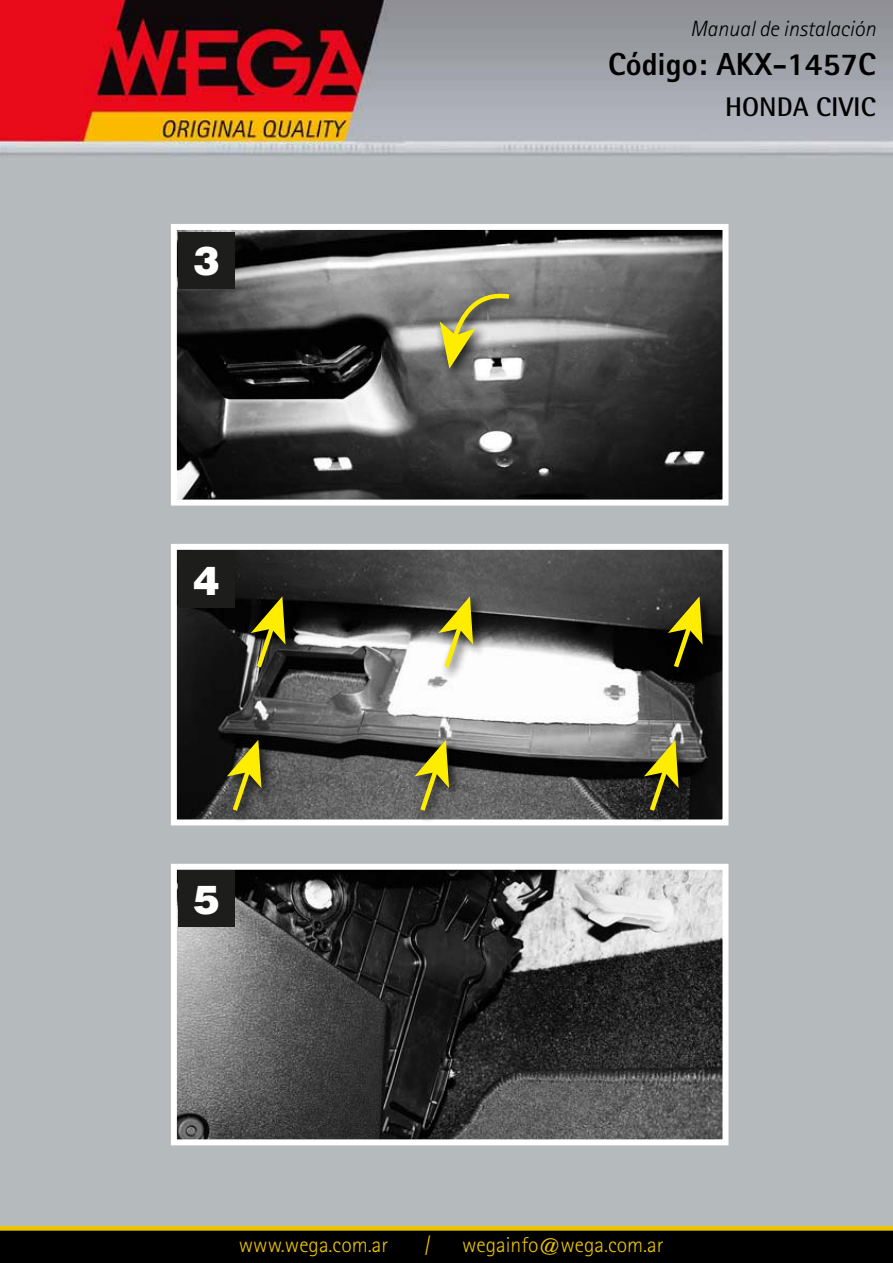
<style>
.page{position:relative;width:893px;height:1263px;background:#fff}
.page>*{position:absolute;margin:0;border:0;box-sizing:border-box;transform-origin:0 0}
.t1{font:900 39.9px "Helvetica";color:#fff}
.t2{font:800 31.8px "Rotis Sans Serif Std";color:#000}
.t3{font:700 27px "Rotis Semi Sans";color:#000}
.t4{font:italic 300 22.05px "Rotis Sans Serif Std";color:#000}
.t5{font:300 21.6px "Rotis Sans Serif Std";color:#ecc400}
</style>
<div class="page">
<div style="left:0;top:158px;width:893px;height:1068px;background:#b5babd"></div>
<img style="left:0;top:0;width:893px;height:158px">
<svg style="left:0;top:1226px;width:893px;height:37px;background:#1d1800"></svg>
<img style="left:178px;top:231px;width:543px;height:268px">
<img style="left:178px;top:551px;width:543px;height:267px">
<img style="left:178px;top:871px;width:543px;height:267px">
<div style="left:171px;top:224px;width:557px;height:282px;border:6px solid #fff"></div>
<div style="left:171px;top:544px;width:557px;height:281px;border:6px solid #fff"></div>
<div style="left:171px;top:864px;width:557px;height:281px;border:6px solid #fff"></div>
<div style="left:178px;top:232px;width:57px;height:56px;background:#1d1d1b"></div>
<div style="left:178px;top:551px;width:57px;height:57px;background:#1d1d1b"></div>
<div style="left:178px;top:870px;width:57px;height:57px;background:#1d1d1b"></div>
<img style="left:430px;top:284px;width:99px;height:104px">
<svg style="left:440px;top:292px;width:74px;height:77px;background:#a09d75"></svg>
<img style="left:217px;top:731px;width:63px;height:99px">
<svg style="left:227px;top:740px;width:34px;height:76px;background:#767027"></svg>
<img style="left:405px;top:731px;width:63px;height:99px">
<svg style="left:414px;top:740px;width:35px;height:76px;background:#837d36"></svg>
<img style="left:634px;top:731px;width:63px;height:99px">
<svg style="left:644px;top:740px;width:35px;height:76px;background:#716b24"></svg>
<img style="left:241px;top:588px;width:63px;height:99px">
<svg style="left:251px;top:596px;width:34px;height:76px;background:#69631a"></svg>
<img style="left:428px;top:588px;width:65px;height:99px">
<svg style="left:438px;top:596px;width:35px;height:76px"></svg>
<img style="left:658px;top:588px;width:64px;height:99px">
<svg style="left:668px;top:596px;width:35px;height:76px;background:#58520b"></svg>
<h1 class="t1" style="left:193px;top:235px;width:28px">3</h1>
<h1 class="t1" style="left:193px;top:554px;width:28px">4</h1>
<h1 class="t1" style="left:193px;top:873px;width:28px">5</h1>
<p class="t4" style="left:690px;top:16px;width:187px">Manual de instalación</p>
<h2 class="t2" style="left:608px;top:44px;width:269px">Código: AKX-1457C</h2>
<p class="t3" style="left:725px;top:90px;width:152px">HONDA CIVIC</p>
<p class="t5" style="left:239px;top:1233px;width:151px">www.wega.com.ar</p>
<p class="t5" style="left:425px;top:1233px;width:8px">/</p>
<p class="t5" style="left:462px;top:1233px;width:203px">wegainfo@wega.com.ar</p>
</div>
